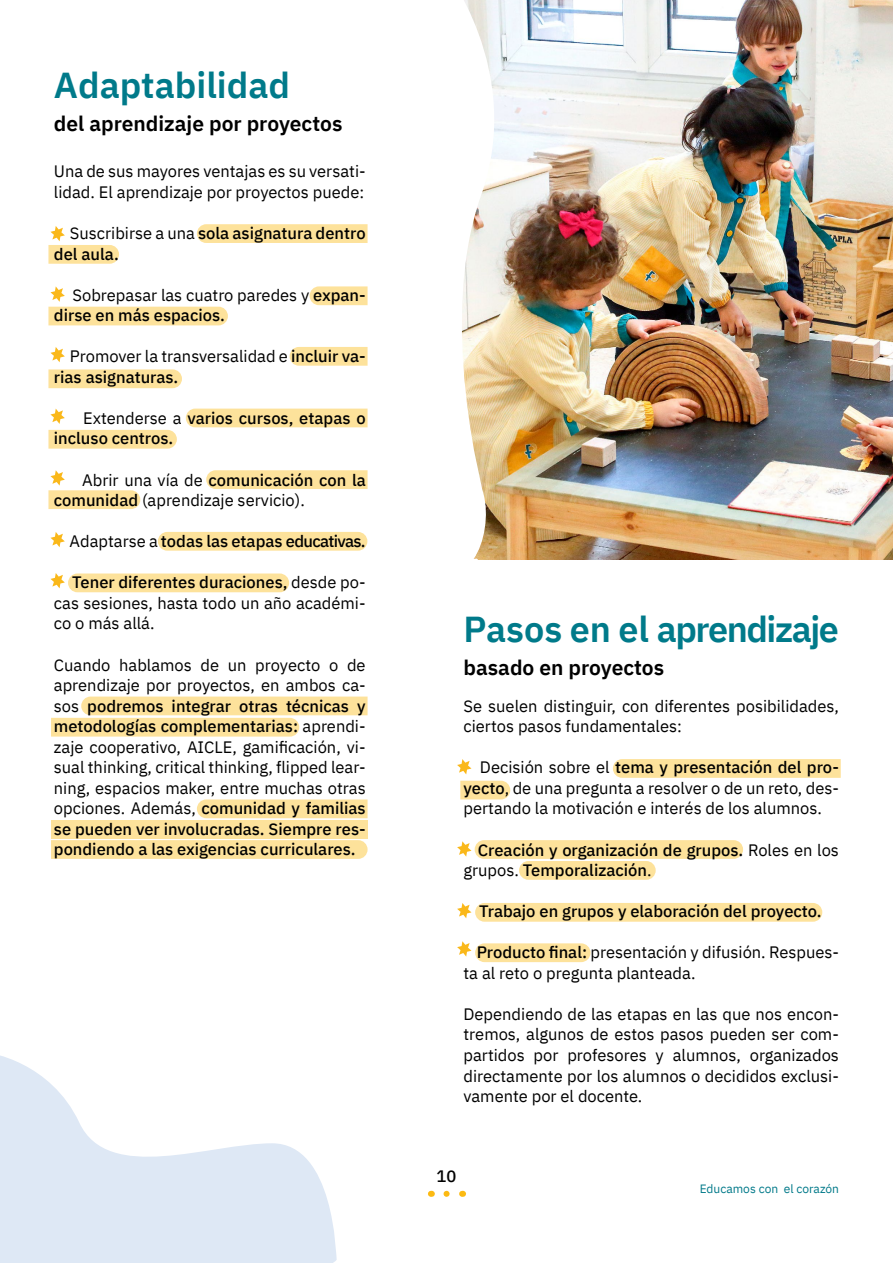
<style>
.page{position:relative;width:893px;height:1263px;background:#fff}
.page>*{position:absolute;margin:0;border:0;box-sizing:border-box;transform-origin:0 0}
.t1{font:600 36px "IBM Plex Sans";letter-spacing:-.04em;color:#007a8a}
.t2{font:600 36px "IBM Plex Sans";color:#007a8a}
.t3{font:600 21px "IBM Plex Sans";color:#000}
.t4{font:16.5px/20.5px "IBM Plex Sans";color:#000}
.t5{font:500 16.5px/20.5px "IBM Plex Sans";color:#000}
.t6{font:12px "IBM Plex Sans";color:#007989}
.s1{font-weight:400}
.s2{font-weight:500}
</style>
<div class="page">
<svg style="left:446px;top:1191px;width:4px;height:6px"></svg>
<svg style="left:50px;top:347px;width:15px;height:15px"></svg>
<svg style="left:50px;top:409px;width:15px;height:15px"></svg>
<svg style="left:50px;top:532px;width:15px;height:15px"></svg>
<svg style="left:50px;top:573px;width:15px;height:15px"></svg>
<svg style="left:457px;top:759px;width:14px;height:15px"></svg>
<svg style="left:457px;top:841px;width:14px;height:16px"></svg>
<svg style="left:457px;top:903px;width:14px;height:15px"></svg>
<svg style="left:457px;top:941px;width:14px;height:15px"></svg>
<img style="left:526px;top:0;width:367px;height:559px">
<svg style="left:462px;top:0;width:64px;height:560px"></svg>
<svg style="left:0;top:1055px;width:337px;height:208px;fill:#dee8f5"></svg>
<svg style="left:197px;top:799px;width:171px;height:19px"></svg>
<svg style="left:51px;top:840px;width:317px;height:19px"></svg>
<svg style="left:51px;top:696px;width:317px;height:41px"></svg>
<svg style="left:206px;top:470px;width:162px;height:19px"></svg>
<div style="left:186px;top:409px;width:182px;height:18px;background:#fde29b"></div>
<svg style="left:290px;top:347px;width:78px;height:19px"></svg>
<svg style="left:310px;top:286px;width:58px;height:19px"></svg>
<svg style="left:197px;top:224px;width:171px;height:19px"></svg>
<svg style="left:48px;top:470px;width:92px;height:39px"></svg>
<svg style="left:48px;top:430px;width:129px;height:19px"></svg>
<svg style="left:48px;top:369px;width:134px;height:19px"></svg>
<svg style="left:48px;top:286px;width:180px;height:39px"></svg>
<svg style="left:48px;top:226px;width:71px;height:38px"></svg>
<div style="left:51px;top:820px;width:317px;height:18px;background:#fde29b"></div>
<div style="left:68px;top:573px;width:221px;height:19px;background:#fde29b;border-radius:9px"></div>
<div style="left:158px;top:532px;width:209px;height:19px;background:#fde29b;border-radius:9px"></div>
<div style="left:475px;top:840px;width:268px;height:19px;background:#fde29b;border-radius:9px"></div>
<div style="left:519px;top:861px;width:137px;height:19px;background:#fde29b;border-radius:9px"></div>
<div style="left:475px;top:903px;width:347px;height:19px;background:#fde29b;border-radius:9px"></div>
<div style="left:475px;top:943px;width:115px;height:19px;background:#fde29b;border-radius:9px"></div>
<div style="left:613px;top:759px;width:228px;height:19px;background:#fde29b"></div>
<svg style="left:460px;top:781px;width:50px;height:18px"></svg>
<h1 class="t2" style="left:54px;top:57px;width:238px">Adaptabilidad</h1>
<p class="t3" style="left:54px;top:107px;width:290px">del aprendizaje por proyectos</p>
<p class="t4" style="left:54px;top:160px;width:313px">Una de sus mayores ventajas es su versati&shy;lidad. El aprendizaje por proyectos puede:</p>
<p class="t5" style="left:54px;top:221px;width:313px;text-indent:16px"><span class="s1">Suscribirse a una</span> sola asignatura dentro del aula.</p>
<p class="t4" style="left:54px;top:283px;width:313px;text-indent:19px">Sobrepasar las cuatro paredes y <span class="s2">expan&shy;dirse en más espacios.</span></p>
<p class="t4" style="left:54px;top:345px;width:313px;text-indent:16px">Promover la transversalidad e <span class="s2">incluir va&shy;rias asignaturas.</span></p>
<p class="t5" style="left:54px;top:406px;width:313px;text-indent:29px"><span class="s1">Extenderse a</span> varios cursos, etapas o incluso centros.</p>
<p class="t4" style="left:54px;top:468px;width:313px;text-indent:28px">Abrir una vía de <span class="s2">comunicación con la comunidad</span> (aprendizaje servicio).</p>
<p class="t5" style="left:70px;top:530px;width:298px"><span class="s1">Adaptarse a</span> todas las etapas educativas.</p>
<p class="t4" style="left:54px;top:571px;width:313px;text-align:justify;text-indent:18px"><span class="s2">Tener diferentes duraciones,</span> desde po&shy;cas sesiones, hasta todo un año académi&shy;co o más allá.</p>
<p class="t4" style="left:54px;top:653px;width:313px;text-align:justify">Cuando hablamos de un proyecto o de aprendizaje por proyectos, en ambos ca&shy;sos <span class="s2">podremos integrar otras técnicas y metodologías complementarias:</span> aprendi&shy;zaje cooperativo, AICLE, gamificación, vi&shy;sual thinking, critical thinking, flipped lear&shy;ning, espacios maker, entre muchas otras opciones. Además, <span class="s2">comunidad y familias se pueden ver involucradas. Siempre res&shy;pondiendo a las exigencias curriculares.</span></p>
<h1 class="t1" style="left:463px;top:601px;width:377px">Pasos en el aprendizaje</h1>
<p class="t3" style="left:463px;top:651px;width:202px">basado en proyectos</p>
<p class="t4" style="left:463px;top:694px;width:377px">Se suelen distinguir, con diferentes posibilidades, ciertos pasos fundamentales:</p>
<p class="t4" style="left:463px;top:756px;width:377px;text-align:justify;text-indent:16px">Decisión sobre el <span class="s2">tema y presentación del pro&shy;yecto</span>, de una pregunta a resolver o de un reto, des&shy;pertando la motivación e interés de los alumnos.</p>
<p class="t5" style="left:463px;top:838px;width:377px;text-indent:14px">Creación y organización de grupos. <span class="s1">Roles en los grupos.</span> Temporalización<span class="s1">.</span></p>
<p class="t5" style="left:479px;top:900px;width:344px">Trabajo en grupos y elaboración del proyecto.</p>
<p class="t4" style="left:463px;top:941px;width:377px;text-indent:13px"><span class="s2">Producto final:</span> presentación y difusión. Respues&shy;ta al reto o pregunta planteada.</p>
<p class="t4" style="left:463px;top:1002px;width:377px;text-align:justify">Dependiendo de las etapas en las que nos encon&shy;tremos, algunos de estos pasos pueden ser com&shy;partidos por profesores y alumnos, organizados directamente por los alumnos o decididos exclusi&shy;vamente por el docente.</p>
<p class="t5" style="left:437px;top:1165px;width:21px">10</p>
<p class="t6" style="left:700px;top:1179px;width:141px">Educamos con el corazón</p>
</div>
